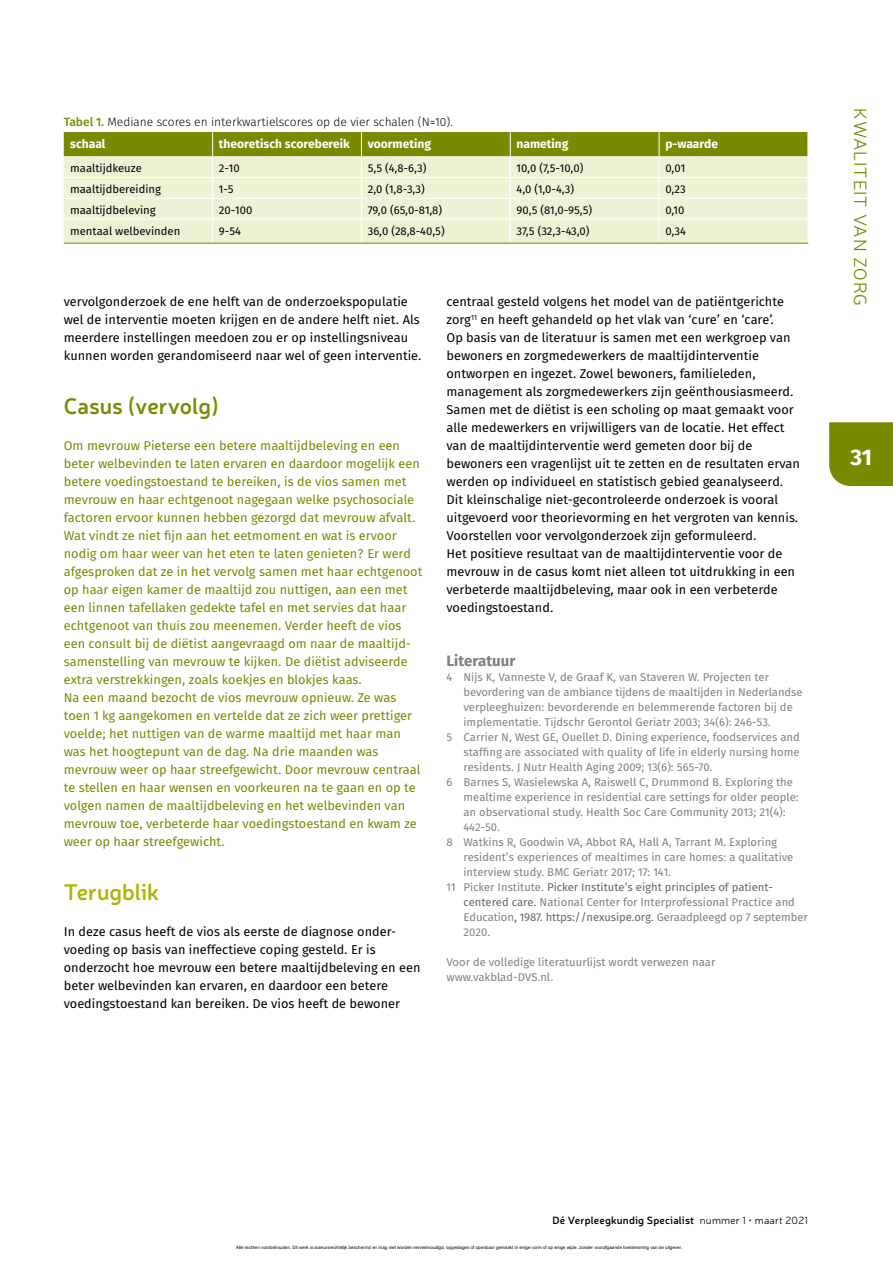
<style>
.page{position:relative;width:893px;height:1263px;background:#fff}
.page>*{position:absolute;margin:0;border:0;box-sizing:border-box;transform-origin:0 0}
.t1{font:600 22.5px "Neris";color:#798a00}
.t2{font:600 22.5px "Neris";color:#acb500}
.t3{font:700 22.5px "Fira Sans OT";color:#fff}
.t4{font:300 18px "Neris";letter-spacing:.05em;color:#798a00}
.t5{font:700 15px "Fira Sans OT";color:#818084}
.t6{font:12.75px/18px "Fira Sans OT";color:#000}
.t7{font:12.75px/18px "Fira Sans OT";color:#798a00}
.t8{font:12px "Fira Sans OT Light";color:#000}
.t9{font:700 12px "Fira Sans OT";color:#fff}
.t10{font:11.25px/15px "Fira Sans OT";color:#818084}
.t11{font:11.25px "Fira Sans OT";color:#000}
.t12{font:11.25px "Fira Sans OT";color:#666}
.t13{font:600 10.5px "Neris";letter-spacing:.02em;color:#000}
.t14{font:4.5px "Arial";color:#000}
.s1{font-family:"Fira Sans OT Medium";color:#798a00}
.s2{color:#818084}
.s3{color:#666}
.s4{font-weight:300}
</style>
<div class="page">
<div style="left:829px;top:422px;width:64px;height:64px;background:#798a00"></div>
<svg style="left:64px;top:132px;width:745px;height:111px;background:#d5daa7"></svg>
<hr style="left:64px;top:156px;width:149px;height:1px;background:#fff">
<hr style="left:213px;top:156px;width:148px;height:1px;background:#fff">
<hr style="left:361px;top:156px;width:149px;height:1px;background:#fff">
<hr style="left:510px;top:156px;width:149px;height:1px;background:#fff">
<hr style="left:659px;top:156px;width:149px;height:1px;background:#fff">
<hr style="left:64px;top:243px;width:149px;height:1px;background:#798a00">
<hr style="left:213px;top:243px;width:148px;height:1px;background:#798a00">
<hr style="left:361px;top:243px;width:149px;height:1px;background:#798a00">
<hr style="left:510px;top:243px;width:149px;height:1px;background:#798a00">
<hr style="left:659px;top:243px;width:149px;height:1px;background:#798a00">
<p class="t8" style="left:64px;top:113px;width:391px"><span class="s1">Tabel 1.</span> Mediane scores en interkwartielscores op de vier schalen (N=10).</p>
<p class="t9" style="left:70px;top:136px;width:37px">schaal</p>
<p class="t9" style="left:219px;top:136px;width:132px">theoretisch scorebereik</p>
<p class="t9" style="left:368px;top:136px;width:65px">voormeting</p>
<p class="t9" style="left:517px;top:136px;width:53px">nameting</p>
<p class="t9" style="left:665px;top:136px;width:54px">p-waarde</p>
<p class="t11" style="left:70px;top:161px;width:73px">maaltijdkeuze</p>
<p class="t11" style="left:219px;top:161px;width:22px">2-10</p>
<p class="t11" style="left:368px;top:161px;width:60px">5,5 (4,8-6,3)</p>
<p class="t11" style="left:517px;top:161px;width:68px">10,0 (7,5-10,0)</p>
<p class="t11" style="left:665px;top:161px;width:21px">0,01</p>
<p class="t11" style="left:70px;top:181px;width:93px">maaltijdbereiding</p>
<p class="t11" style="left:219px;top:181px;width:16px">1-5</p>
<p class="t11" style="left:368px;top:181px;width:59px">2,0 (1,8-3,3)</p>
<p class="t11" style="left:517px;top:181px;width:59px">4,0 (1,0-4,3)</p>
<p class="t11" style="left:665px;top:181px;width:22px">0,23</p>
<p class="t11" style="left:70px;top:202px;width:87px">maaltijdbeleving</p>
<p class="t11" style="left:219px;top:202px;width:35px">20-100</p>
<p class="t11" style="left:368px;top:202px;width:76px">79,0 (65,0-81,8)</p>
<p class="t11" style="left:517px;top:202px;width:77px">90,5 (81,0-95,5)</p>
<p class="t11" style="left:665px;top:202px;width:20px">0,10</p>
<p class="t11" style="left:70px;top:223px;width:112px">mentaal welbevinden</p>
<p class="t11" style="left:219px;top:223px;width:24px">9-54</p>
<p class="t11" style="left:368px;top:223px;width:79px">36,0 (28,8-40,5)</p>
<p class="t11" style="left:517px;top:223px;width:74px">37,5 (32,3-43,0)</p>
<p class="t11" style="left:665px;top:223px;width:22px">0,34</p>
<p class="t6" style="left:64px;top:293px;width:359px">vervolgonderzoek de ene helft van de onderzoekspopulatie wel de interventie moeten krijgen en de andere helft niet. Als meerdere instellingen meedoen zou er op instellingsniveau kunnen worden gerandomiseerd naar wel of geen interventie.</p>
<h1 class="t1" style="left:64px;top:391px;width:157px">Casus (vervolg)</h1>
<p class="t7" style="left:64px;top:437px;width:360px">Om mevrouw Pieterse een betere maaltijdbeleving en een beter welbevinden te laten ervaren en daardoor mogelijk een betere voedingstoestand te bereiken, is de vios samen met mevrouw en haar echtgenoot nagegaan welke psychosociale factoren ervoor kunnen hebben gezorgd dat mevrouw afvalt.<br>Wat vindt ze niet fijn aan het eetmoment en wat is ervoor nodig om haar weer van het eten te laten genieten? Er werd afgesproken dat ze in het vervolg samen met haar echtgenoot op haar eigen kamer de maaltijd zou nuttigen, aan een met een linnen tafellaken gedekte tafel en met servies dat haar echtgenoot van thuis zou meenemen. Verder heeft de vios een consult bij de diëtist aangevraagd om naar de maaltijd&shy;samenstelling van mevrouw te kijken. De diëtist adviseerde extra verstrekkingen, zoals koekjes en blokjes kaas.<br>Na een maand bezocht de vios mevrouw opnieuw. Ze was toen 1 kg aangekomen en vertelde dat ze zich weer prettiger voelde; het nuttigen van de warme maaltijd met haar man was het hoogtepunt van de dag. Na drie maanden was mevrouw weer op haar streefgewicht. Door mevrouw centraal te stellen en haar wensen en voorkeuren na te gaan en op te volgen namen de maaltijdbeleving en het welbevinden van mevrouw toe, verbeterde haar voedingstoestand en kwam ze weer op haar streefgewicht.</p>
<h1 class="t2" style="left:64px;top:877px;width:97px">Terugblik</h1>
<p class="t6" style="left:64px;top:923px;width:358px">In deze casus heeft de vios als eerste de diagnose onder&shy;voeding op basis van ineffectieve coping gesteld. Er is onderzocht hoe mevrouw een betere maaltijdbeleving en een beter welbevinden kan ervaren, en daardoor een betere voedingstoestand kan bereiken. De vios heeft de bewoner</p>
<p class="t6" style="left:446px;top:294px;width:355px">centraal gesteld volgens het model van de patiëntgerichte zorg<sup>11</sup> en heeft gehandeld op het vlak van ‘cure’ en ‘care’.<br>Op basis van de literatuur is samen met een werkgroep van bewoners en zorgmedewerkers de maaltijdinterventie ontworpen en ingezet. Zowel bewoners, familieleden, management als zorgmedewerkers zijn geënthousiasmeerd.<br>Samen met de diëtist is een scholing op maat gemaakt voor alle medewerkers en vrijwilligers van de locatie. Het effect van de maaltijdinterventie werd gemeten door bij de bewoners een vragenlijst uit te zetten en de resultaten ervan werden op individueel en statistisch gebied geanalyseerd.<br>Dit kleinschalige niet-gecontroleerde onderzoek is vooral uitgevoerd voor theorievorming en het vergroten van kennis.<br>Voorstellen voor vervolgonderzoek zijn geformuleerd.<br>Het positieve resultaat van de maaltijdinterventie voor de mevrouw in de casus komt niet alleen tot uitdrukking in een verbeterde maaltijdbeleving, maar ook in een verbeterde voedingstoestand.</p>
<p class="t5" style="left:446px;top:650px;width:70px">Literatuur</p>
<p class="t10" style="left:446px;top:670px;width:324px">4 Nijs K, Vanneste V, de Graaf K, van Staveren W. Projecten ter</p>
<p class="t10" style="left:463px;top:685px;width:341px">bevordering van de ambiance tijdens de maaltijden in Nederlandse</p>
<p class="t10" style="left:463px;top:700px;width:331px">verpleeghuizen: bevorderende en belemmerende factoren bij de</p>
<p class="t10" style="left:463px;top:715px;width:309px">implementatie. Tijdschr Gerontol Geriatr 2003; 34(6): 246-53.</p>
<p class="t10" style="left:446px;top:730px;width:355px">5 Carrier N, West GE, Ouellet D. Dining experience, foodservices and</p>
<p class="t10" style="left:463px;top:745px;width:338px">staffing are associated with quality of life in elderly nursing home</p>
<p class="t10" style="left:463px;top:760px;width:250px">residents. J Nutr Health Aging 2009; 13(6): 565-70.</p>
<p class="t10" style="left:446px;top:775px;width:348px">6 Barnes S, Wasielewska A, Raiswell C, Drummond B. Exploring the</p>
<p class="t10" style="left:463px;top:790px;width:337px">mealtime experience in residential care settings for older people:</p>
<p class="t10" style="left:463px;top:805px;width:324px">an observational study. Health Soc Care Community 2013; 21(4):</p>
<p class="t10" style="left:463px;top:820px;width:38px">442-50.</p>
<p class="t10" style="left:446px;top:835px;width:332px">8 Watkins R, Goodwin VA, Abbot RA, Hall A, Tarrant M. Exploring</p>
<p class="t10" style="left:463px;top:850px;width:331px">resident’s experiences of mealtimes in care homes: a qualitative</p>
<p class="t10" style="left:463px;top:865px;width:209px">interview study. BMC Geriatr 2017; 17: 141.</p>
<p class="t12" style="left:446px;top:879px;width:327px"><span class="s2">11 Picker Institute.</span> Picker Institute’s eight principles of patient-</p>
<p class="t10" style="left:463px;top:895px;width:333px"><span class="s3">centered care.</span> National Center for Interprofessional Practice and</p>
<p class="t10" style="left:463px;top:910px;width:346px">Education<span class="s3">, 1987. https://nexusipe.org.</span> Geraadpleegd op 7 september</p>
<p class="t10" style="left:463px;top:925px;width:28px">2020.</p>
<p class="t10" style="left:446px;top:955px;width:270px">Voor de volledige literatuurlijst wordt verwezen naar www.vakblad-DVS.nl.</p>
<h2 class="t4" style="left:872px;top:108px;width:199px;rotate:90deg">KWALITEIT VAN ZORG</h2>
<h1 class="t3" style="left:850px;top:441px;width:23px">31</h1>
<p class="t13" style="left:553px;top:1213px;width:257px">Dé Verpleegkundig Specialist <span class="s4">nummer 1 • maart 2021</span></p>
<p class="t14" style="left:236px;top:1244px;width:448px">Alle rechten voorbehouden. Dit werk is auteursrechtelijk beschermd en mag niet worden verveelvoudigd, opgeslagen of openbaar gemaakt in enige vorm of op enige wijze, zonder voorafgaande toestemming van de uitgever.</p>
</div>
